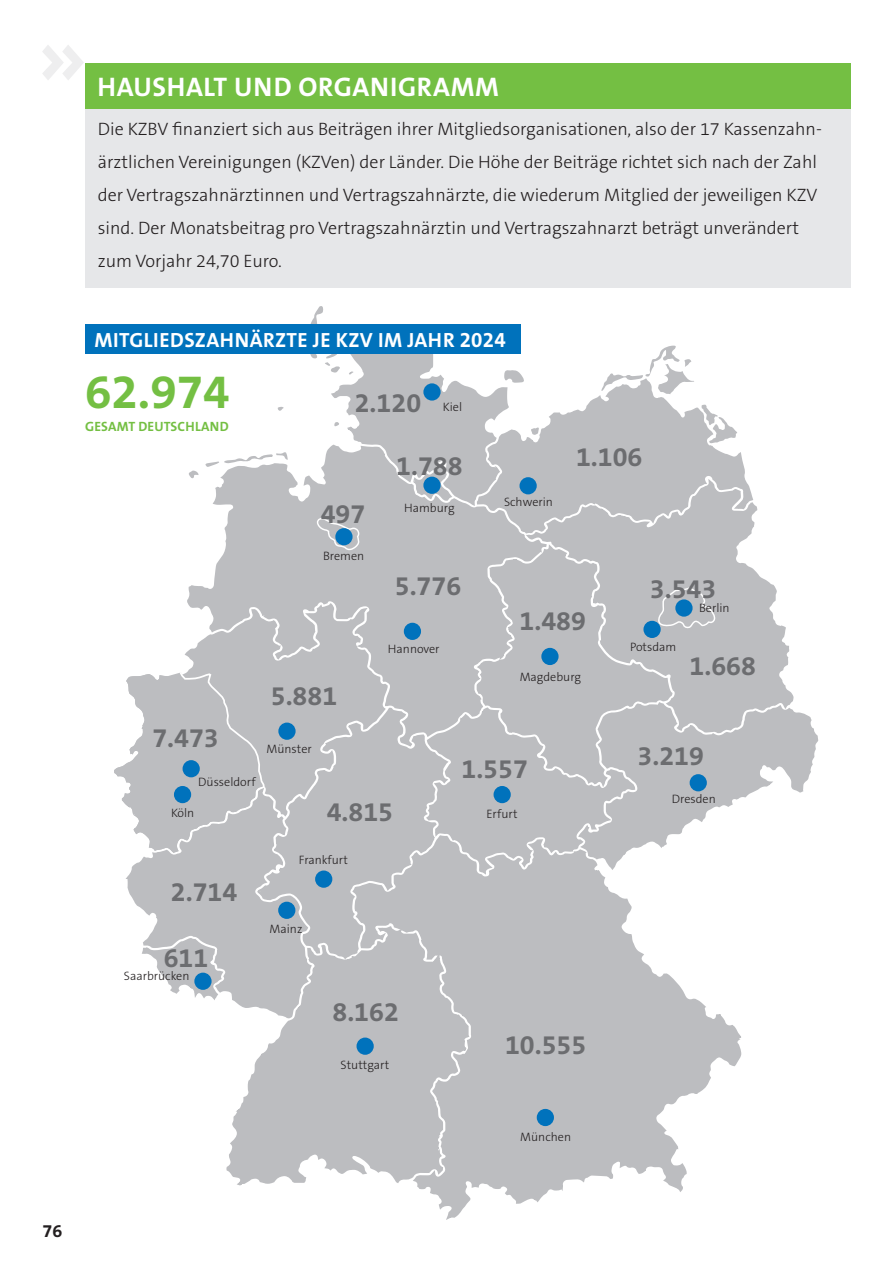
<style>
.page{position:relative;width:893px;height:1263px;background:#fff}
.page>*{position:absolute;margin:0;border:0;box-sizing:border-box;transform-origin:0 0}
.t1{font:700 48.15px "The Sans B Plus W7";color:#74bf43}
.t2{font:700 27px "The Sans B Plus W7";color:#6c6d70}
.t3{font:700 27px "The Sans B Plus W7";letter-spacing:.025em;color:#fff}
.t4{font:700 20.7px "The Sans B Plus W7";letter-spacing:.025em;color:#fff}
.t5{font:300 18px/33px "The Sans B Plus W3";color:#231f20}
.t6{font:700 18px "The Sans B Plus W7";color:#231f20}
.t7{font:700 13.5px "The Sans B Plus W7";letter-spacing:.015em;color:#74bf43}
.t8{font:300 12.15px "The Sans B Plus W3";color:#231f20}
</style>
<div class="page">
<svg style="left:42px;top:45px;width:42px;height:35px"></svg>
<div style="left:85px;top:109px;width:765px;height:179px;background:#e6e7e9"></div>
<div style="left:85px;top:64px;width:765px;height:45px;background:#74bf43"></div>
<div style="left:314px;top:755px;width:114px;height:166px;background:#bcbdc0"></div>
<svg style="left:350px;top:787px;width:389px;height:433px"></svg>
<div style="left:428px;top:734px;width:148px;height:138px;background:#bcbdc0"></div>
<svg style="left:576px;top:712px;width:243px;height:348px"></svg>
<svg style="left:226px;top:921px;width:245px;height:271px;background:#c3c4c7"></svg>
<svg style="left:548px;top:493px;width:247px;height:241px;background:#c5c6c8"></svg>
<svg style="left:277px;top:407px;width:7px;height:2px"></svg>
<svg style="left:187px;top:409px;width:361px;height:346px"></svg>
<svg style="left:307px;top:306px;width:444px;height:245px"></svg>
<svg style="left:657px;top:585px;width:60px;height:45px;background:#c2c3c6"></svg>
<svg style="left:114px;top:638px;width:200px;height:431px"></svg>
<div style="left:541px;top:648px;width:18px;height:17px;background:#0072bc;border-radius:50%"></div>
<div style="left:675px;top:599px;width:18px;height:18px;background:#0072bc;border-radius:50%"></div>
<div style="left:643px;top:621px;width:18px;height:17px;background:#0072bc;border-radius:50%"></div>
<div style="left:690px;top:774px;width:17px;height:17px;background:#0072bc;border-radius:50%"></div>
<div style="left:494px;top:786px;width:17px;height:17px;background:#0072bc;border-radius:50%"></div>
<div style="left:537px;top:1109px;width:17px;height:17px;background:#0072bc;border-radius:50%"></div>
<div style="left:356px;top:1037px;width:18px;height:18px;background:#0072bc;border-radius:50%"></div>
<div style="left:194px;top:973px;width:18px;height:17px;background:#0072bc;border-radius:50%"></div>
<div style="left:278px;top:902px;width:17px;height:17px;background:#0072bc;border-radius:50%"></div>
<div style="left:315px;top:870px;width:17px;height:18px;background:#0072bc;border-radius:50%"></div>
<div style="left:183px;top:760px;width:17px;height:17px;background:#0072bc;border-radius:50%"></div>
<div style="left:174px;top:786px;width:17px;height:17px;background:#0072bc;border-radius:50%"></div>
<div style="left:335px;top:528px;width:18px;height:17px;background:#0072bc;border-radius:50%"></div>
<div style="left:404px;top:623px;width:17px;height:17px;background:#0072bc;border-radius:50%"></div>
<div style="left:423px;top:477px;width:18px;height:17px;background:#0072bc;border-radius:50%"></div>
<div style="left:519px;top:477px;width:18px;height:17px;background:#0072bc;border-radius:50%"></div>
<div style="left:423px;top:383px;width:18px;height:18px;background:#0072bc;border-radius:50%"></div>
<div style="left:278px;top:722px;width:18px;height:18px;background:#0072bc;border-radius:50%"></div>
<div style="left:85px;top:324px;width:435px;height:30px;background:#0072bc"></div>
<h2 class="t3" style="left:98px;top:70px;width:403px">HAUSHALT UND ORGANIGRAMM</h2>
<p class="t5" style="left:98px;top:113px;width:726px">Die KZBV finanziert sich aus Beiträgen ihrer Mitgliedsorganisationen, also der 17 Kassenzahn&shy;ärztlichen Vereinigungen (KZVen) der Länder. Die Höhe der Beiträge richtet sich nach der Zahl der Vertragszahnärztinnen und Vertragszahnärzte, die wiederum Mitglied der jeweiligen KZV sind. Der Monatsbeitrag pro Vertragszahnärztin und Vertragszahnarzt beträgt unverändert zum Vorjahr 24,70 Euro.</p>
<p class="t4" style="left:95px;top:326px;width:413px">MITGLIEDSZAHNÄRZTE JE KZV IM JAHR 2024</p>
<h1 class="t1" style="left:85px;top:361px;width:146px">62.974</h1>
<p class="t7" style="left:85px;top:418px;width:145px">GESAMT DEUTSCHLAND</p>
<h2 class="t2" style="left:355px;top:385px;width:68px">2.120</h2>
<p class="t8" style="left:443px;top:399px;width:21px">Kiel</p>
<h2 class="t2" style="left:321px;top:497px;width:46px">497</h2>
<h2 class="t2" style="left:396px;top:448px;width:68px">1.788</h2>
<p class="t8" style="left:404px;top:500px;width:52px">Hamburg</p>
<p class="t8" style="left:504px;top:494px;width:50px">Schwerin</p>
<h2 class="t2" style="left:576px;top:439px;width:68px">1.106</h2>
<p class="t8" style="left:323px;top:548px;width:43px">Bremen</p>
<h2 class="t2" style="left:395px;top:568px;width:68px">5.776</h2>
<h2 class="t2" style="left:520px;top:603px;width:68px">1.489</h2>
<h2 class="t2" style="left:650px;top:571px;width:68px">3.543</h2>
<p class="t8" style="left:699px;top:600px;width:32px">Berlin</p>
<p class="t8" style="left:388px;top:641px;width:53px">Hannover</p>
<h2 class="t2" style="left:152px;top:720px;width:68px">7.473</h2>
<p class="t8" style="left:198px;top:774px;width:59px">Düsseldorf</p>
<p class="t8" style="left:171px;top:805px;width:25px">Köln</p>
<h2 class="t2" style="left:271px;top:679px;width:68px">5.881</h2>
<p class="t8" style="left:266px;top:741px;width:47px">Münster</p>
<h2 class="t2" style="left:327px;top:795px;width:68px">4.815</h2>
<h2 class="t2" style="left:171px;top:874px;width:68px">2.714</h2>
<h2 class="t2" style="left:164px;top:941px;width:46px">611</h2>
<p class="t8" style="left:124px;top:968px;width:67px">Saarbrücken</p>
<p class="t8" style="left:299px;top:852px;width:51px">Frankfurt</p>
<p class="t8" style="left:270px;top:921px;width:34px">Mainz</p>
<h2 class="t2" style="left:332px;top:995px;width:68px">8.162</h2>
<p class="t8" style="left:341px;top:1057px;width:50px">Stuttgart</p>
<p class="t8" style="left:520px;top:669px;width:63px">Magdeburg</p>
<h2 class="t2" style="left:461px;top:751px;width:68px">1.557</h2>
<p class="t8" style="left:486px;top:806px;width:33px">Erfurt</p>
<h2 class="t2" style="left:505px;top:1028px;width:83px">10.555</h2>
<p class="t8" style="left:520px;top:1129px;width:52px">München</p>
<p class="t8" style="left:630px;top:639px;width:48px">Potsdam</p>
<h2 class="t2" style="left:690px;top:648px;width:68px">1.668</h2>
<h2 class="t2" style="left:638px;top:738px;width:68px">3.219</h2>
<p class="t8" style="left:672px;top:791px;width:45px">Dresden</p>
<p class="t6" style="left:43px;top:1220px;width:21px">76</p>
</div>
